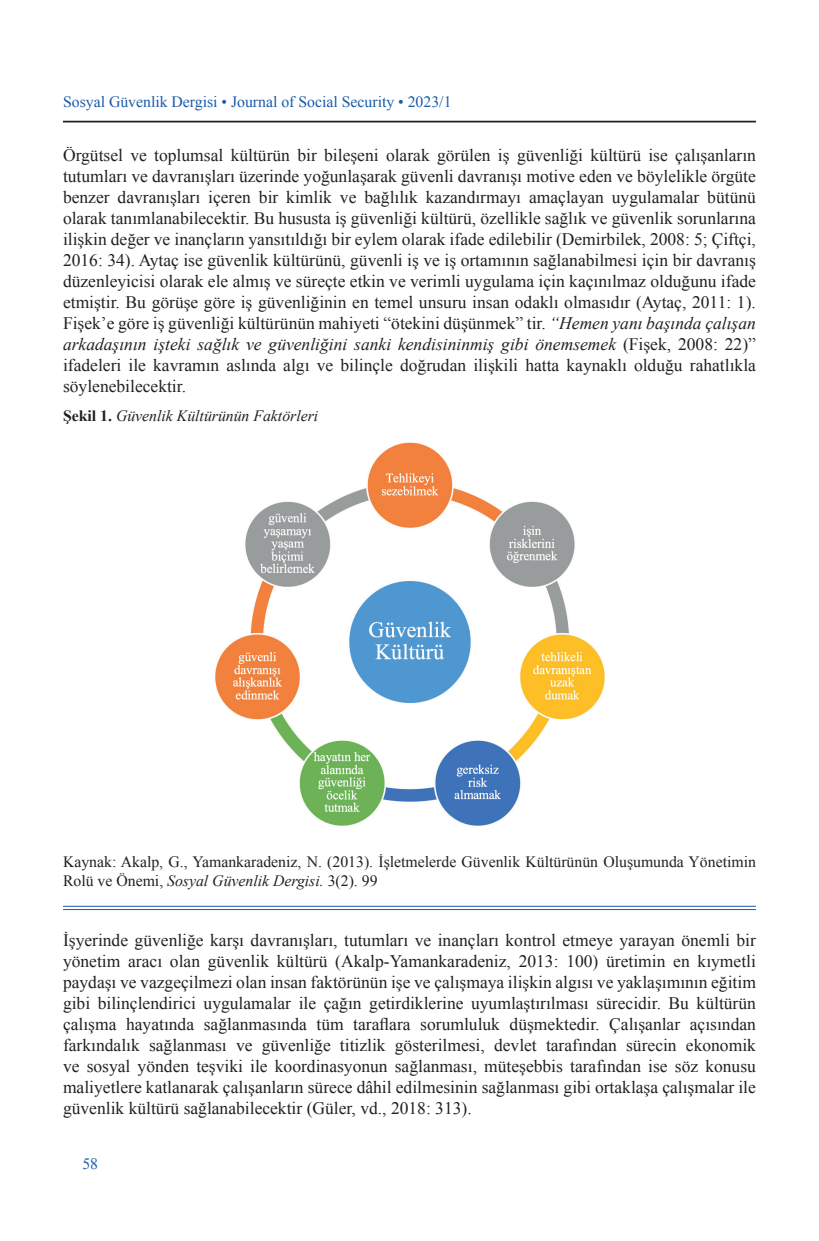
<style>
.page{position:relative;width:819px;height:1241px;background:#fff}
.page>*{position:absolute;margin:0;border:0;box-sizing:border-box;transform-origin:0 0}
.t1{font:17.5px/21px "Times New Roman";color:#231f20;text-align:justify}
.t2{font:15.75px/18.9px "Times New Roman";color:#231f20}
.t3{font:15.75px "Times New Roman";color:#185aaa}
.t4{font:italic 15.75px "Times New Roman";color:#231f20}
.s1{font-style:italic}
.s2{font-weight:700;font-style:normal}
</style>
<div class="page">
<hr style="left:63px;top:121px;width:693px;height:1px;background:#231f20">
<img style="left:215px;top:442px;width:390px;height:384px">
<hr style="left:63px;top:905px;width:693px;height:1px;background:#185aaa">
<hr style="left:63px;top:909px;width:693px;height:1px;background:#185aaa">
<p class="t3" style="left:63px;top:92px;width:390px">Sosyal Güvenlik Dergisi • Journal of Social Security • 2023/1</p>
<p class="t1" style="left:63px;top:144px;width:694px">Örgütsel ve toplumsal kültürün bir bileşeni olarak görülen iş güvenliği kültürü ise çalışanların tutumları ve davranışları üzerinde yoğunlaşarak güvenli davranışı motive eden ve böylelikle örgüte benzer davranışları içeren bir kimlik ve bağlılık kazandırmayı amaçlayan uygulamalar bütünü olarak tanımlanabilecektir. Bu hususta iş güvenliği kültürü, özellikle sağlık ve güvenlik sorunlarına ilişkin değer ve inançların yansıtıldığı bir eylem olarak ifade edilebilir (Demirbilek, 2008: 5; Çiftçi, 2016: 34). Aytaç ise güvenlik kültürünü, güvenli iş ve iş ortamının sağlanabilmesi için bir davranış düzenleyicisi olarak ele almış ve süreçte etkin ve verimli uygulama için kaçınılmaz olduğunu ifade etmiştir. Bu görüşe göre iş güvenliğinin en temel unsuru insan odaklı olmasıdır (Aytaç, 2011: 1).<br>Fişek’e göre iş güvenliği kültürünün mahiyeti “ötekini düşünmek” tir. <span class="s1">“Hemen yanı başında çalışan arkadaşının işteki sağlık ve güvenliğini sanki kendisininmiş gibi önemsemek</span> (Fişek, 2008: 22)” ifadeleri ile kavramın aslında algı ve bilinçle doğrudan ilişkili hatta kaynaklı olduğu rahatlıkla söylenebilecektir.</p>
<p class="t4" style="left:63px;top:405px;width:257px"><span class="s2">Şekil 1.</span> Güvenlik Kültürünün Faktörleri</p>
<p class="t2" style="left:63px;top:851px;width:694px">Kaynak: Akalp, G., Yamankaradeniz, N. (2013). İşletmelerde Güvenlik Kültürünün Oluşumunda Yönetimin<br>Rolü ve Önemi, <span class="s1">Sosyal Güvenlik Dergisi.</span> 3(2). 99</p>
<p class="t1" style="left:63px;top:928px;width:694px">İşyerinde güvenliğe karşı davranışları, tutumları ve inançları kontrol etmeye yarayan önemli bir yönetim aracı olan güvenlik kültürü (Akalp-Yamankaradeniz, 2013: 100) üretimin en kıymetli paydaşı ve vazgeçilmezi olan insan faktörünün işe ve çalışmaya ilişkin algısı ve yaklaşımının eğitim gibi bilinçlendirici uygulamalar ile çağın getirdiklerine uyumlaştırılması sürecidir. Bu kültürün çalışma hayatında sağlanmasında tüm taraflara sorumluluk düşmektedir. Çalışanlar açısından farkındalık sağlanması ve güvenliğe titizlik gösterilmesi, devlet tarafından sürecin ekonomik ve sosyal yönden teşviki ile koordinasyonun sağlanması, müteşebbis tarafından ise söz konusu maliyetlere katlanarak çalışanların sürece dâhil edilmesinin sağlanması gibi ortaklaşa çalışmalar ile güvenlik kültürü sağlanabilecektir (Güler, vd., 2018: 313).</p>
<p class="t3" style="left:82px;top:1152px;width:17px">58</p>
</div>
